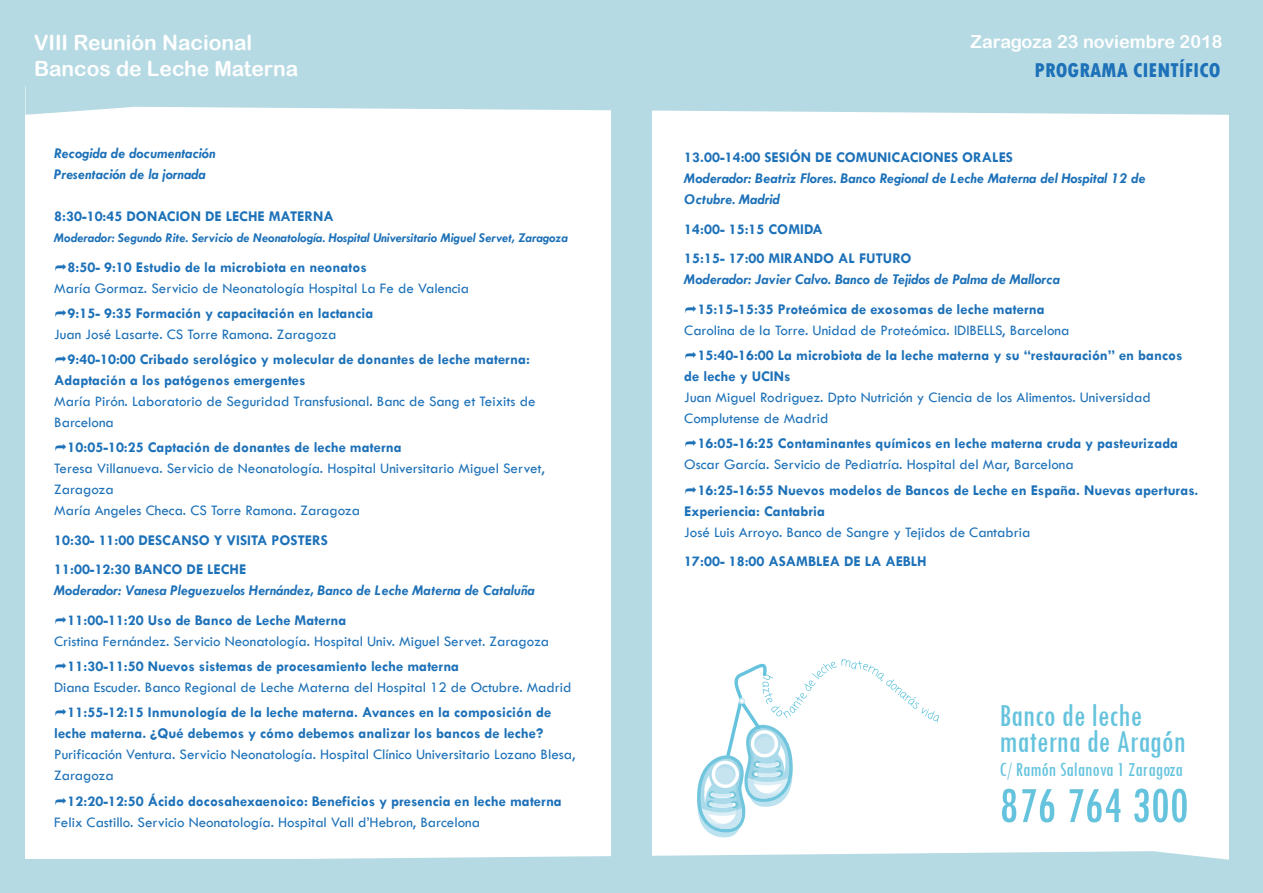
<style>
.page{position:relative;width:1263px;height:893px;background:#b6dae3}
.page>*{position:absolute;margin:0;border:0;box-sizing:border-box;transform-origin:0 0}
.t1{font:condensed 52.95px "Tw Cen";color:#65c3dd}
.t2{font:condensed 33.3px/25.7px "Tw Cen";color:#65c3dd}
.t3{font:21px/25.2px "Arial Rounded MT Bold";color:#fff}
.t4{font:800 condensed 21px "Tw Cen";color:#1d71b8}
.t5{font:condensed 20.7px "Tw Cen";color:#65c3dd}
.t6{font:18px "Arial Rounded MT Bold";color:#fff}
.t7{font:700 15px/21px "Tw Cen";color:#1d71b8}
.t8{font:15px/21px "Tw Cen";color:#1d71b8}
.t9{font:italic 700 15px/21px "Tw Cen";color:#1d71b8}
.t10{font:italic 700 13.5px "Tw Cen";color:#1d71b8}
</style>
<div class="page">
<div style="left:652px;top:86px;width:577px;height:782px;background:#fff"></div>
<div style="left:26px;top:86px;width:585px;height:773px;background:#fff"></div>
<svg style="left:26px;top:86px;width:1203px;height:29px"></svg>
<svg style="left:25px;top:851px;width:1204px;height:17px;fill:#b6dae3"></svg>
<svg style="left:697px;top:659px;width:242px;height:179px"></svg>
<h3 class="t3" style="left:34px;top:30px;width:266px">VIII Reunión Nacional<br>Bancos de Leche Materna</h3>
<p class="t6" style="left:971px;top:31px;width:253px">Zaragoza 23 noviembre 2018</p>
<h3 class="t4" style="left:1034px;top:57px;width:187px">PROGRAMA CIENTÍFICO</h3>
<p class="t9" style="left:54px;top:142px;width:163px">Recogida de documentación<br>Presentación de la jornada</p>
<p class="t7" style="left:54px;top:205px;width:281px">8:30-10:45 DONACION DE LECHE MATERNA</p>
<p class="t10" style="left:54px;top:230px;width:515px">Moderador: Segundo Rite. Servicio de Neonatología. Hospital Universitario Miguel Servet, Zaragoza</p>
<p class="t7" style="left:68px;top:256px;width:301px">8:50- 9:10 Estudio de la microbiota en neonatos</p>
<p class="t8" style="left:54px;top:277px;width:416px">María Gormaz. Servicio de Neonatología Hospital La Fe de Valencia</p>
<p class="t7" style="left:68px;top:302px;width:307px">9:15- 9:35 Formación y capacitación en lactancia</p>
<p class="t8" style="left:54px;top:324px;width:284px">Juan José Lasarte. CS Torre Ramona. Zaragoza</p>
<p class="t7" style="left:54px;top:348px;width:477px;text-indent:13px">9:40-10:00 Cribado serológico y molecular de donantes de leche materna:<br>Adaptación a los patógenos emergentes</p>
<p class="t8" style="left:54px;top:391px;width:483px">María Pirón. Laboratorio de Seguridad Transfusional. Banc de Sang et Teixits de<br>Barcelona</p>
<p class="t7" style="left:68px;top:437px;width:336px">10:05-10:25 Captación de donantes de leche materna</p>
<p class="t8" style="left:54px;top:458px;width:492px">Teresa Villanueva. Servicio de Neonatología. Hospital Universitario Miguel Servet,<br>Zaragoza<br>María Angeles Checa. CS Torre Ramona. Zaragoza</p>
<p class="t7" style="left:54px;top:525px;width:275px;line-height:29.5px">10:30- 11:00 DESCANSO Y VISITA POSTERS<br>11:00-12:30 BANCO DE LECHE</p>
<p class="t9" style="left:54px;top:580px;width:482px">Moderador: Vanesa Pleguezuelos Hernández, Banco de Leche Materna de Cataluña</p>
<p class="t7" style="left:68px;top:609px;width:280px">11:00-11:20 Uso de Banco de Leche Materna</p>
<p class="t8" style="left:54px;top:631px;width:496px">Cristina Fernández. Servicio Neonatología. Hospital Univ. Miguel Servet. Zaragoza</p>
<p class="t7" style="left:68px;top:655px;width:393px">11:30-11:50 Nuevos sistemas de procesamiento leche materna</p>
<p class="t8" style="left:54px;top:677px;width:519px">Diana Escuder. Banco Regional de Leche Materna del Hospital 12 de Octubre. Madrid</p>
<p class="t7" style="left:54px;top:702px;width:498px;text-indent:13px">11:55-12:15 Inmunología de la leche materna. Avances en la composición de leche materna. ¿Qué debemos y cómo debemos analizar los bancos de leche?</p>
<p class="t8" style="left:54px;top:744px;width:523px">Purificación Ventura. Servicio Neonatología. Hospital Clínico Universitario Lozano Blesa,<br>Zaragoza</p>
<p class="t7" style="left:68px;top:790px;width:496px">12:20-12:50 Ácido docosahexaenoico: Beneficios y presencia en leche materna</p>
<p class="t8" style="left:54px;top:811px;width:427px">Felix Castillo. Servicio Neonatología. Hospital Vall d’Hebron, Barcelona</p>
<p class="t7" style="left:684px;top:147px;width:330px">13.00-14:00 SESIÓN DE COMUNICACIONES ORALES</p>
<p class="t9" style="left:684px;top:168px;width:463px">Moderador: Beatriz Flores. Banco Regional de Leche Materna del Hospital 12 de<br>Octubre. Madrid</p>
<p class="t7" style="left:684px;top:214px;width:229px;line-height:29.5px">14:00- 15:15 COMIDA<br>15:15- 17:00 MIRANDO AL FUTURO</p>
<p class="t9" style="left:684px;top:269px;width:377px">Moderador: Javier Calvo. Banco de Tejidos de Palma de Mallorca</p>
<p class="t7" style="left:698px;top:298px;width:349px">15:15-15:35 Proteómica de exosomas de leche materna</p>
<p class="t8" style="left:684px;top:320px;width:387px">Carolina de la Torre. Unidad de Proteómica. IDIBELLS, Barcelona</p>
<p class="t7" style="left:684px;top:344px;width:500px;text-indent:13px">15:40-16:00 La microbiota de la leche materna y su “restauración” en bancos de leche y UCINs</p>
<p class="t8" style="left:684px;top:387px;width:468px">Juan Miguel Rodriguez. Dpto Nutrición y Ciencia de los Alimentos. Universidad<br>Complutense de Madrid</p>
<p class="t7" style="left:698px;top:433px;width:482px">16:05-16:25 Contaminantes químicos en leche materna cruda y pasteurizada</p>
<p class="t8" style="left:684px;top:454px;width:391px">Oscar García. Servicio de Pediatría. Hospital del Mar, Barcelona</p>
<p class="t7" style="left:684px;top:479px;width:516px;text-indent:13px">16:25-16:55 Nuevos modelos de Bancos de Leche en España. Nuevas aperturas.<br>Experiencia: Cantabria</p>
<p class="t8" style="left:684px;top:521px;width:348px">José Luis Arroyo. Banco de Sangre y Tejidos de Cantabria</p>
<p class="t7" style="left:684px;top:550px;width:244px">17:00- 18:00 ASAMBLEA DE LA AEBLH</p>
<h2 class="t2" style="left:999px;top:702px;width:188px">Banco de leche materna de Aragón</h2>
<h3 class="t5" style="left:999px;top:757px;width:185px">C/ Ramón Salanova 1 Zaragoza</h3>
<h1 class="t1" style="left:999px;top:773px;width:190px">876 764 300</h1>
</div>
